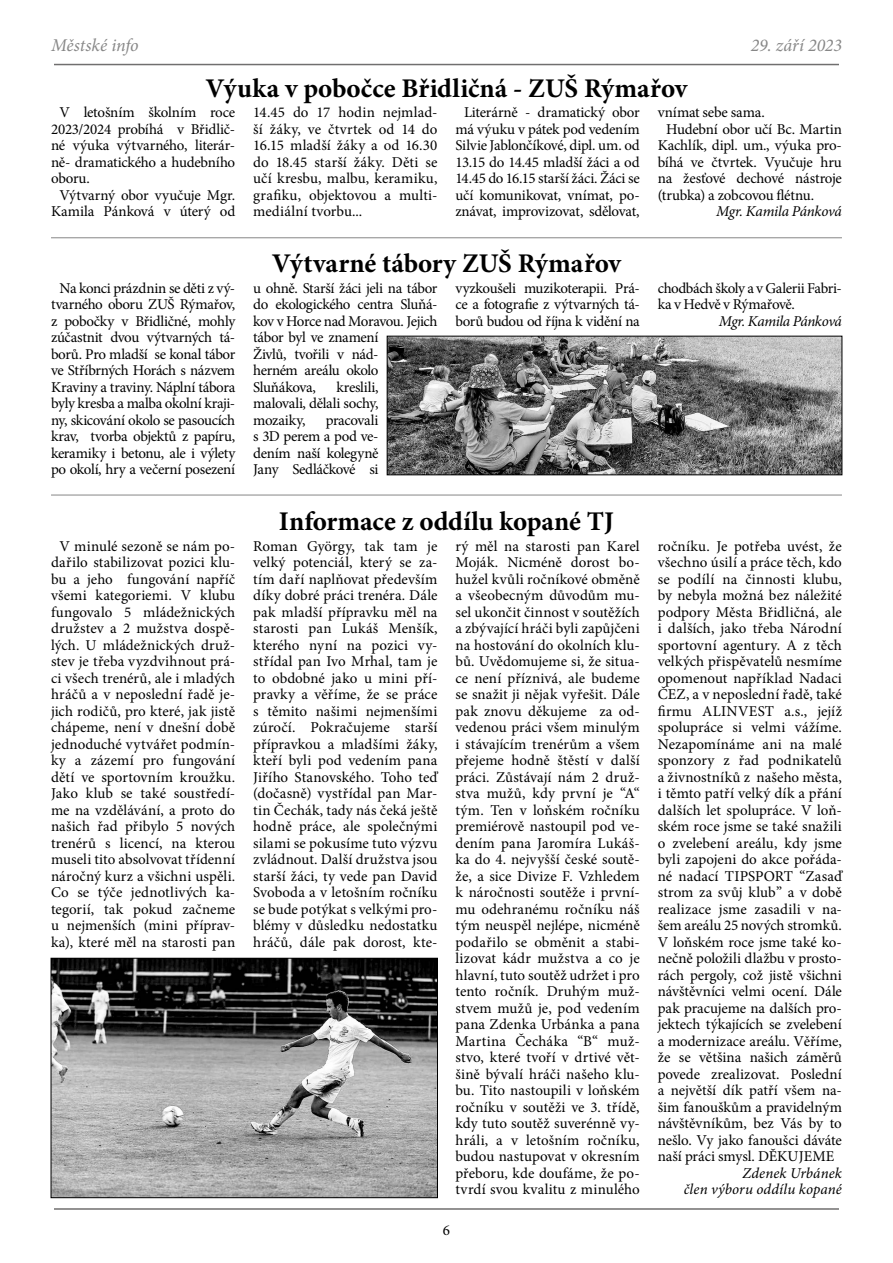
<style>
.page{position:relative;width:893px;height:1263px;background:#fff}
.page>*{position:absolute;margin:0;border:0;box-sizing:border-box;transform-origin:0 0}
.t1{font:700 27px "Minion Pro";color:#000}
.t2{font:italic 18px "Minion Pro";letter-spacing:-.005em;color:#878787}
.t3{font:15px/16.5px "Minion Pro";letter-spacing:-.005em;color:#000;text-align:justify}
.t4{font:15px/16.5px "Minion Pro";letter-spacing:-.025em;color:#000;text-align:center}
.t5{font:15px/16.5px "Minion Pro";letter-spacing:-.03em;color:#000}
.t6{font:italic 15px/16.5px "Minion Pro";color:#000;text-align:right}
.t7{font:italic 15px "Minion Pro";letter-spacing:-.025em;color:#000}
</style>
<div class="page">
<img style="left:53px;top:960px;width:383px;height:236px">
<div style="left:51px;top:958px;width:387px;height:240px;border:1px solid #000"></div>
<hr style="left:51px;top:495px;width:791px;height:1px;background:#878787">
<hr style="left:51px;top:237px;width:791px;height:1px;background:#878787">
<img style="left:389px;top:338px;width:451px;height:135px">
<div style="left:387px;top:336px;width:455px;height:139px;border:1px solid #000"></div>
<hr style="left:54px;top:1208px;width:785px;height:2px;background:#706f6f">
<hr style="left:54px;top:64px;width:785px;height:1px;background:#706f6f">
<p class="t2" style="left:51px;top:33px;width:89px">Městské info</p>
<p class="t2" style="left:751px;top:33px;width:92px">29. září 2023</p>
<h1 class="t1" style="left:206px;top:69px;width:483px">Výuka v pobočce Břidličná - ZUŠ Rýmařov</h1>
<p class="t3" style="left:60px;top:104px;width:177px">V letošním školním roce</p>
<p class="t3" style="left:51px;top:121px;width:186px">2023/2024 probíhá v Břidlič-</p>
<p class="t3" style="left:51px;top:137px;width:186px">né výuka výtvarného, literár-</p>
<p class="t3" style="left:51px;top:154px;width:186px">ně- dramatického a hudebního</p>
<p class="t3" style="left:51px;top:170px;width:40px">oboru.</p>
<p class="t3" style="left:60px;top:187px;width:177px">Výtvarný obor vyučuje Mgr.</p>
<p class="t3" style="left:51px;top:203px;width:186px">Kamila Pánková v úterý od</p>
<p class="t3" style="left:253px;top:104px;width:186px">14.45 do 17 hodin nejmlad&shy;ší žáky, ve čtvrtek od 14 do 16.15 mladší žáky a od 16.30 do 18.45 starší žáky. Děti se učí kresbu, malbu, keramiku, grafiku, objektovou a multi&shy;mediální tvorbu...</p>
<p class="t3" style="left:455px;top:104px;width:186px;text-align:center">Literárně - dramatický obor má výuku v pátek pod vedením<br>Silvie Jablončíkové, dipl. um. od<br>13.15 do 14.45 mladší žáci a od<br>14.45 do 16.15 starší žáci. Žáci se učí komunikovat, vnímat, po&shy;znávat, improvizovat, sdělovat,</p>
<p class="t3" style="left:658px;top:104px;width:109px">vnímat sebe sama.</p>
<p class="t3" style="left:666px;top:121px;width:177px">Hudební obor učí Bc. Martin</p>
<p class="t3" style="left:658px;top:137px;width:186px">Kachlík, dipl. um., výuka pro-</p>
<p class="t3" style="left:658px;top:154px;width:186px">bíhá ve čtvrtek. Vyučuje hru</p>
<p class="t3" style="left:658px;top:170px;width:186px">na žesťové dechové nástroje</p>
<p class="t3" style="left:658px;top:187px;width:158px">(trubka) a zobcovou flétnu.</p>
<p class="t6" style="left:716px;top:203px;width:127px">Mgr. Kamila Pánková</p>
<h1 class="t1" style="left:272px;top:244px;width:351px">Výtvarné tábory ZUŠ Rýmařov</h1>
<p class="t4" style="left:51px;top:280px;width:186px">Na konci prázdnin se děti z vý&shy;tvarného oboru ZUŠ Rýmařov, z pobočky v Břidličné, mohly zúčastnit dvou výtvarných tá&shy;borů. Pro mladší se konal tábor ve Stříbrných Horách s názvem<br>Kraviny a traviny. Náplní tábora byly kresba a malba okolní kraji&shy;ny, skicování okolo se pasoucích krav, tvorba objektů z papíru, keramiky i betonu, ale i výlety po okolí, hry a večerní posezení</p>
<p class="t5" style="left:253px;top:280px;width:186px">u ohně. Starší žáci jeli na tábor do ekologického centra Sluňá&shy;kov v Horce nad Moravou. Jejich tábor byl ve znamení<br>Živlů, tvořili v nád-<br>herném areálu okolo<br>Sluňákova,</p>
<p class="t3" style="left:253px;top:379px;width:127px;text-indent:83px">kreslili, malovali, dělali sochy, mozaiky,</p>
<p class="t3" style="left:253px;top:412px;width:127px;text-indent:73px">pracovali s 3D perem a pod ve&shy;dením naší kolegyně Jany Sedláčkové si</p>
<p class="t3" style="left:455px;top:280px;width:186px">vyzkoušeli muzikoterapii. Prá&shy;ce a fotografie z výtvarných tá&shy;borů budou od října k vidění na</p>
<p class="t4" style="left:658px;top:280px;width:186px;text-align:left">chodbách školy a v Galerii Fabri&shy;ka v Hedvě v Rýmařově.</p>
<p class="t7" style="left:719px;top:311px;width:124px">Mgr. Kamila Pánková</p>
<h1 class="t1" style="left:279px;top:502px;width:337px">Informace z oddílu kopané TJ</h1>
<p class="t3" style="left:51px;top:538px;width:186px;text-align:center">V minulé sezoně se nám po&shy;dařilo stabilizovat pozici klu&shy;bu a jeho fungování napříč všemi kategoriemi. V klubu fungovalo 5 mládežnických družstev a 2 mužstva dospě&shy;lých. U mládežnických druž&shy;stev je třeba vyzdvihnout prá&shy;ci všech trenérů, ale i mladých hráčů a v neposlední řadě je&shy;jich rodičů, pro které, jak jistě chápeme, není v dnešní době jednoduché vytvářet podmín&shy;ky a zázemí pro fungování dětí ve sportovním kroužku.<br>Jako klub se také soustředí&shy;me na vzdělávání, a proto do našich řad přibylo 5 nových trenérů s licencí, na kterou museli tito absolvovat třídenní náročný kurz a všichni uspěli.<br>Co se týče jednotlivých ka&shy;tegorií, tak pokud začneme u nejmenších (mini příprav&shy;ka), které měl na starosti pan</p>
<p class="t3" style="left:253px;top:538px;width:186px">Roman György, tak tam je velký potenciál, který se za&shy;tím daří naplňovat především díky dobré práci trenéra. Dále pak mladší přípravku měl na starosti pan Lukáš Menšík, kterého nyní na pozici vy&shy;střídal pan Ivo Mrhal, tam je to obdobné jako u mini pří&shy;pravky a věříme, že se práce s těmito našimi nejmenšími zúročí. Pokračujeme starší přípravkou a mladšími žáky, kteří byli pod vedením pana Jiřího Stanovského. Toho teď (dočasně) vystřídal pan Mar&shy;tin Čechák, tady nás čeká ještě hodně práce, ale společnými silami se pokusíme tuto výzvu zvládnout. Další družstva jsou starší žáci, ty vede pan David Svoboda a v letošním ročníku se bude potýkat s velkými pro&shy;blémy v důsledku nedostatku hráčů, dále pak dorost, kte-</p>
<p class="t3" style="left:455px;top:538px;width:186px">rý měl na starosti pan Karel Moják. Nicméně dorost bo&shy;hužel kvůli ročníkové obměně a všeobecným důvodům mu&shy;sel ukončit činnost v soutěžích a zbývající hráči byli zapůjčeni na hostování do okolních klu&shy;bů. Uvědomujeme si, že situa&shy;ce není příznivá, ale budeme se snažit ji nějak vyřešit. Dále pak znovu děkujeme za od&shy;vedenou práci všem minulým i stávajícím trenérům a všem přejeme hodně štěstí v další práci. Zůstávají nám 2 druž&shy;stva mužů, kdy první je “A“ tým. Ten v loňském ročníku premiérově nastoupil pod ve&shy;dením pana Jaromíra Lukáš&shy;ka do 4. nejvyšší české soutě&shy;že, a sice Divize F. Vzhledem k náročnosti soutěže i první&shy;mu odehranému ročníku náš tým neuspěl nejlépe, nicméně podařilo se obměnit a stabi&shy;lizovat kádr mužstva a co je hlavní, tuto soutěž udržet i pro tento ročník. Druhým muž&shy;stvem mužů je, pod vedením pana Zdenka Urbánka a pana Martina Čecháka “B“ muž&shy;stvo, které tvoří v drtivé vět&shy;šině bývalí hráči našeho klu&shy;bu. Tito nastoupili v loňském ročníku v soutěži ve 3. třídě, kdy tuto soutěž suverénně vy&shy;hráli, a v letošním ročníku, budou nastupovat v okresním přeboru, kde doufáme, že po&shy;tvrdí svou kvalitu z minulého</p>
<p class="t3" style="left:658px;top:538px;width:186px">ročníku. Je potřeba uvést, že všechno úsilí a práce těch, kdo se podílí na činnosti klubu, by nebyla možná bez náležité podpory Města Břidličná, ale i dalších, jako třeba Národní sportovní agentury. A z těch velkých přispěvatelů nesmíme opomenout například Nadaci ČEZ, a v neposlední řadě, také firmu ALINVEST a.s., jejíž spolupráce si velmi vážíme.<br>Nezapomínáme ani na malé sponzory z řad podnikatelů a živnostníků z našeho města, i těmto patří velký dík a přání dalších let spolupráce. V loň&shy;ském roce jsme se také snažili o zvelebení areálu, kdy jsme byli zapojeni do akce pořáda&shy;né nadací TIPSPORT “Zasaď strom za svůj klub” a v době realizace jsme zasadili v na&shy;šem areálu 25 nových stromků.<br>V loňském roce jsme také ko&shy;nečně položili dlažbu v prosto&shy;rách pergoly, což jistě všichni návštěvníci velmi ocení. Dále pak pracujeme na dalších pro&shy;jektech týkajících se zvelebení a modernizace areálu. Věříme, že se většina našich záměrů povede zrealizovat. Poslední a největší dík patří všem na&shy;šim fanouškům a pravidelným návštěvníkům, bez Vás by to nešlo. Vy jako fanoušci dáváte naší práci smysl. DĚKUJEME</p>
<p class="t6" style="left:684px;top:1165px;width:160px">Zdenek Urbánek<br>člen výboru oddílu kopané</p>
<p class="t3" style="left:443px;top:1221px;width:9px">6</p>
</div>
